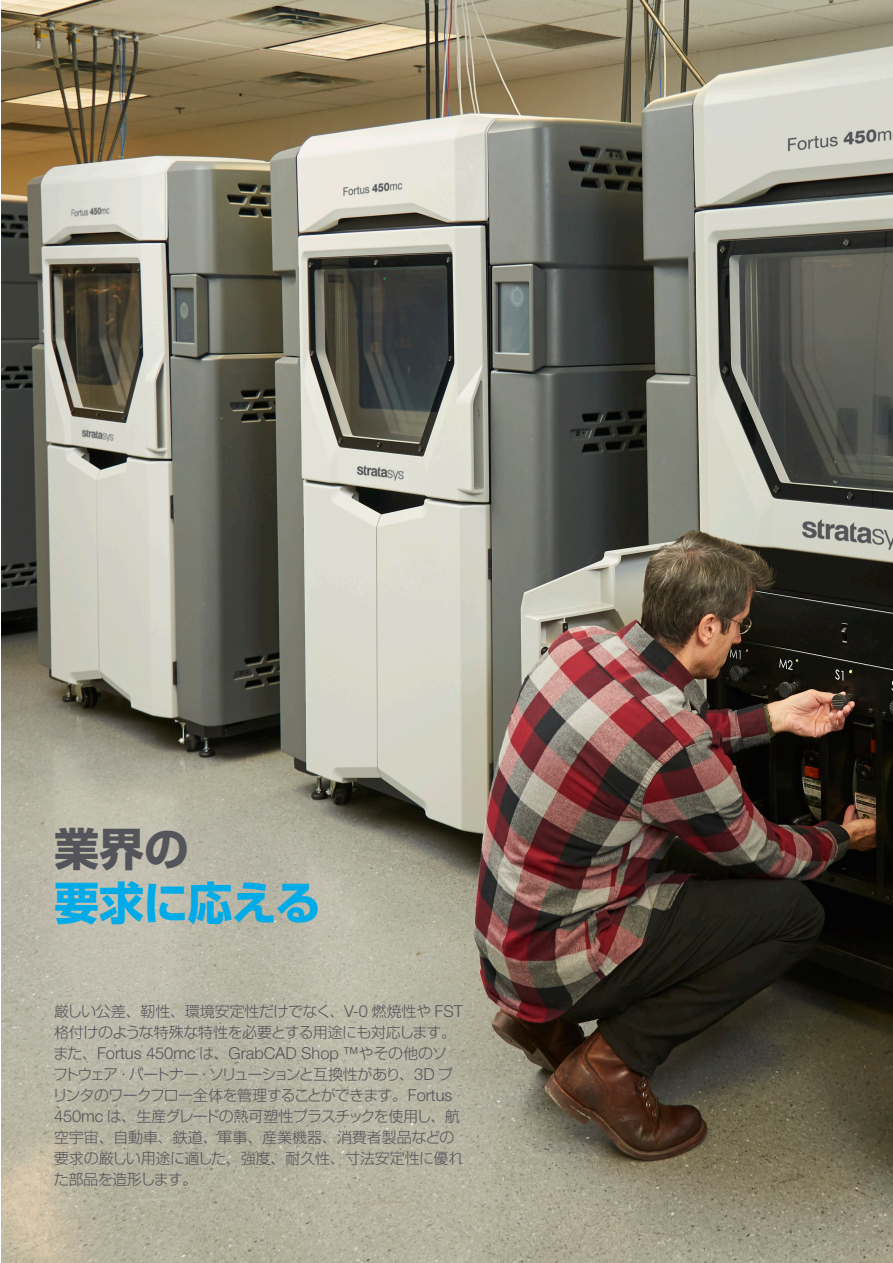
<style>
.page{position:relative;width:893px;height:1263px;background:#fff}
.page>*{position:absolute;margin:0;border:0;box-sizing:border-box;transform-origin:0 0}
.Page_Title{font:700 45px/54px "Shin Go Pro";letter-spacing:-.01em;color:#00abe7}
.Para_header{font:300 16.5px "Helvetica Neue LT Std";letter-spacing:-.005em;color:#54555a}
.Para_header-2{font:300 15px/21px "Shin Go Pro";letter-spacing:-.035em;color:#54555a}
.s1{color:#54555a}
.s2{font-family:"Helvetica Neue LT Std";font-size:16.5px}
.s3{font-family:"Shin Go Pro";font-size:15px}
</style>
<div class="page">
<img style="left:1px;top:0;width:892px;height:1263px">
<p class="Page_Title" style="left:54px;top:817px;width:268px"><span class="s1">業界の<br></span>要求に応える</p>
<p class="Para_header-2" style="left:54px;top:999px;width:410px">厳しい公差、靭性、環境安定性だけでなく、<span class="s2">V-0</span> 燃焼性や <span class="s2">FST</span>格付けのような特殊な特性を必要とする用途にも対応します。</p>
<p class="Para_header" style="left:53px;top:1043px;width:395px"><span class="s3">また、</span>Fortus 450mc <span class="s3">は、</span>GrabCAD Shop ™<span class="s3">やその他のソ</span></p>
<p class="Para_header-2" style="left:53px;top:1062px;width:412px">フトウェア・パートナー・ソリューションと互換性があり、<span class="s2">3D</span> プリンタのワークフロー全体を管理することができます。<span class="s2">Fortus<br>450mc</span> は、生産グレードの熱可塑性プラスチックを使用し、航空宇宙、自動車、鉄道、軍事、産業機器、消費者製品などの要求の厳しい用途に適した、強度、耐久性、寸法安定性に優れた部品を造形します。</p>
</div>
